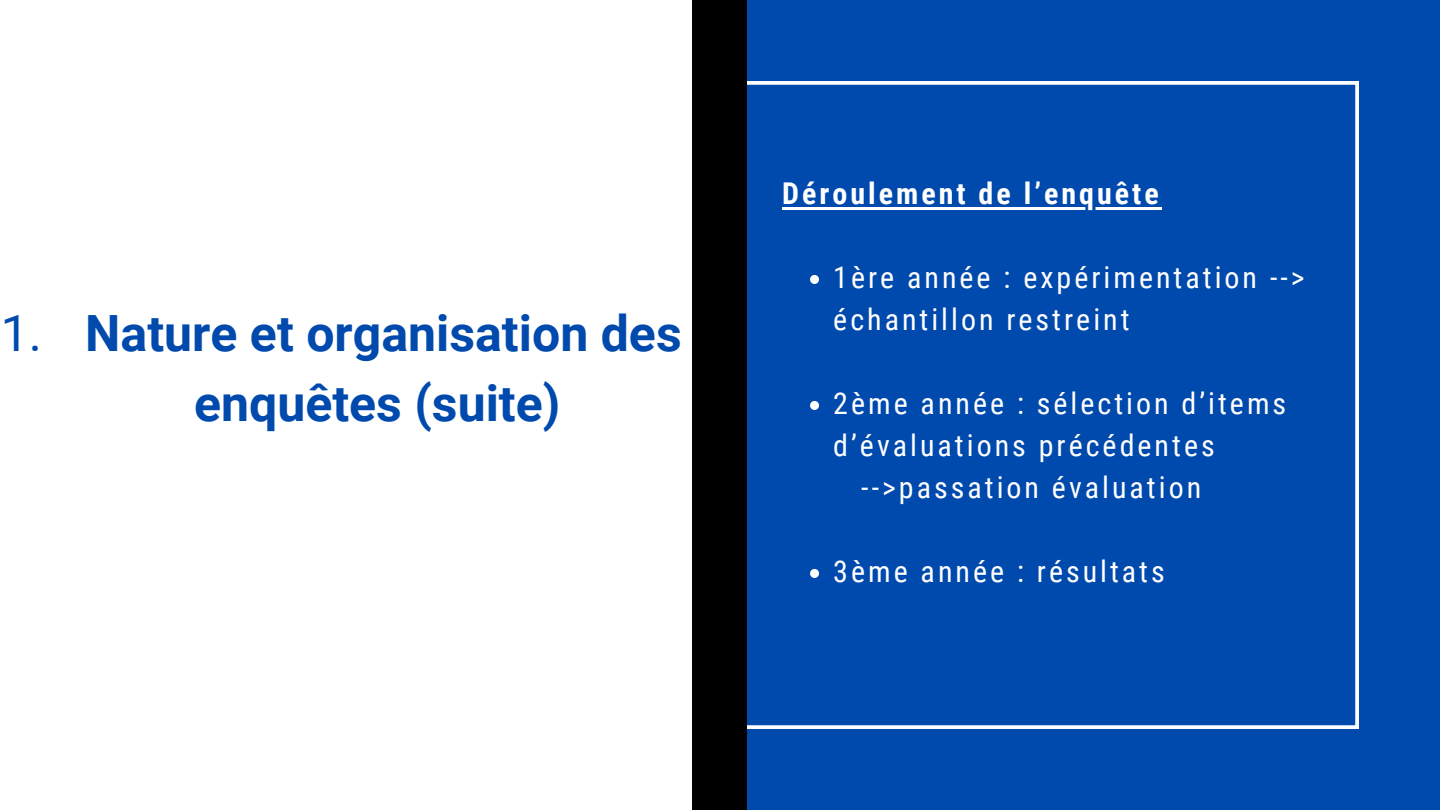
<style>
.page{position:relative;width:1440px;height:810px;background:#004aad}
.page>*{position:absolute;margin:0;border:0;box-sizing:border-box;transform-origin:0 0}
.t1{font:700 50px/69.8px "Roboto";color:#004aad;text-align:center}
.t2{font:50px "Roboto";color:#004aad}
.t3{font:30px/42px "Roboto Condensed";letter-spacing:.1em;color:#fff}
.t4{font:700 30px "Roboto Condensed";letter-spacing:.1em;color:#fff}
</style>
<div class="page">
<div style="left:0;top:0;width:693px;height:810px;background:#fff"></div>
<svg style="left:747px;top:81px;width:612px;height:648px"></svg>
<div style="left:693px;top:0;width:54px;height:810px;background:#000"></div>
<svg style="left:810px;top:275px;width:9px;height:9px"></svg>
<svg style="left:810px;top:401px;width:9px;height:9px"></svg>
<svg style="left:810px;top:569px;width:9px;height:9px"></svg>
<hr style="left:782px;top:207px;width:380px;height:3px;background:#fff">
<h1 class="t2" style="left:1px;top:305px;width:43px">1.</h1>
<p class="t1" style="left:85px;top:300px;width:598px">Nature et organisation des enquêtes (suite)</p>
<p class="t4" style="left:782px;top:177px;width:378px">Déroulement de l’enquête</p>
<p class="t3" style="left:833px;top:257px;width:473px">1ère année : expérimentation --&gt; échantillon restreint</p>
<p class="t3" style="left:833px;top:383px;width:454px">2ème année : sélection d’items d’évaluations précédentes</p>
<p class="t3" style="left:861px;top:467px;width:342px">--&gt;passation évaluation</p>
<p class="t3" style="left:833px;top:551px;width:333px">3ème année : résultats</p>
</div>
